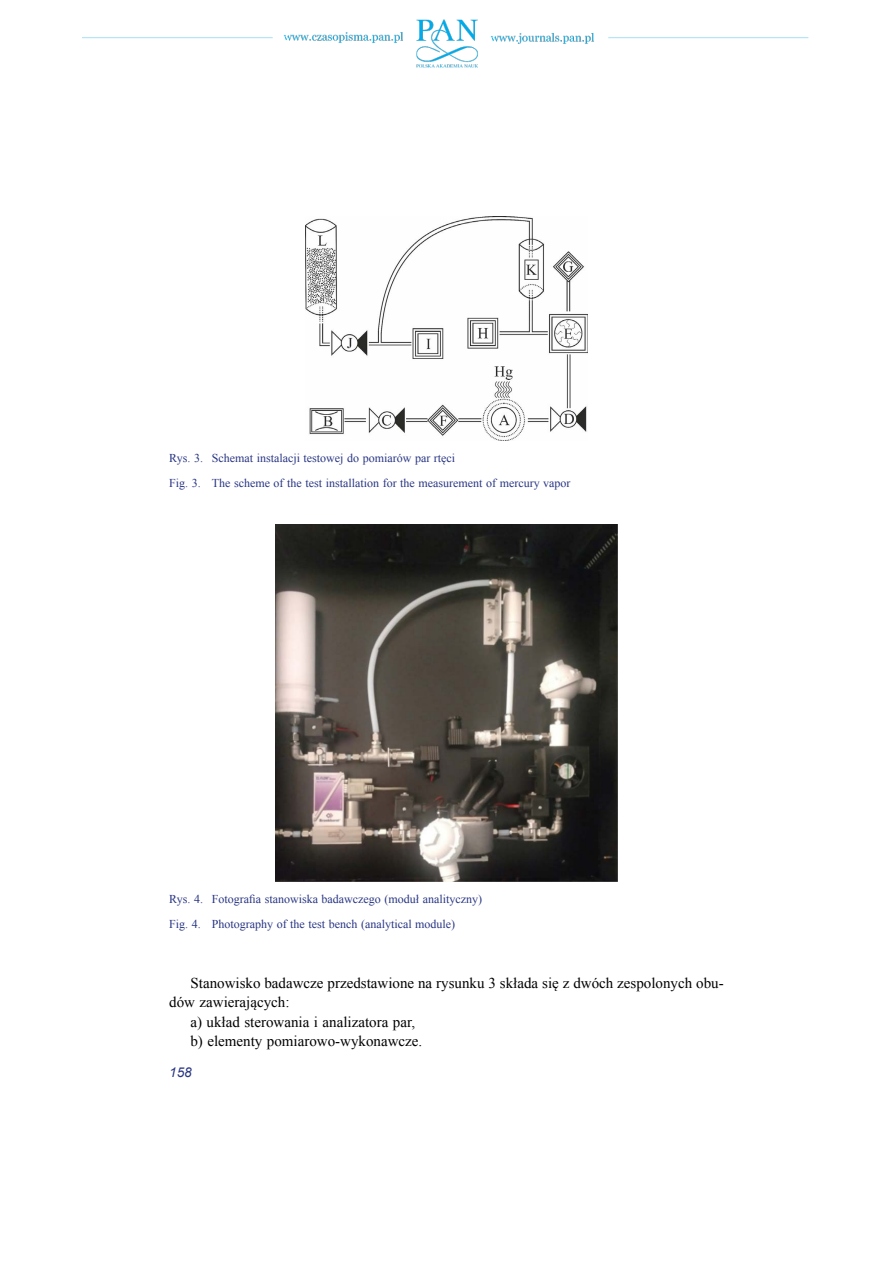
<style>
.page{position:relative;width:893px;height:1263px;background:#fff}
.page>*{position:absolute;margin:0;border:0;box-sizing:border-box;transform-origin:0 0}
.t1{font:15px "Times New Roman";color:#000}
.t2{font:italic 13.5px "Arial";color:#283583}
.t3{font:12px/25px "Times New Roman";color:#283583}
</style>
<div class="page">
<img style="left:82px;top:19px;width:727px;height:49px">
<img style="left:306px;top:217px;width:281px;height:224px">
<img style="left:276px;top:524px;width:341px;height:357px">
<p class="t3" style="left:169px;top:445px;width:403px">Rys. 3. Schemat instalacji testowej do pomiarów par rtęci<br>Fig. 3. The scheme of the test installation for the measurement of mercury vapor</p>
<p class="t3" style="left:169px;top:886px;width:314px">Rys. 4. Fotografia stanowiska badawczego (moduł analityczny)<br>Fig. 4. Photography of the test bench (analytical module)</p>
<p class="t1" style="left:190px;top:973px;width:535px">Stanowisko badawcze przedstawione na rysunku 3 składa się z dwóch zespolonych obu-</p>
<p class="t1" style="left:169px;top:992px;width:122px">dów zawierających:</p>
<p class="t1" style="left:190px;top:1012px;width:226px">a) układ sterowania i analizatora par,</p>
<p class="t1" style="left:190px;top:1031px;width:233px">b) elementy pomiarowo-wykonawcze.</p>
<p class="t2" style="left:169px;top:1064px;width:24px">158</p>
</div>
